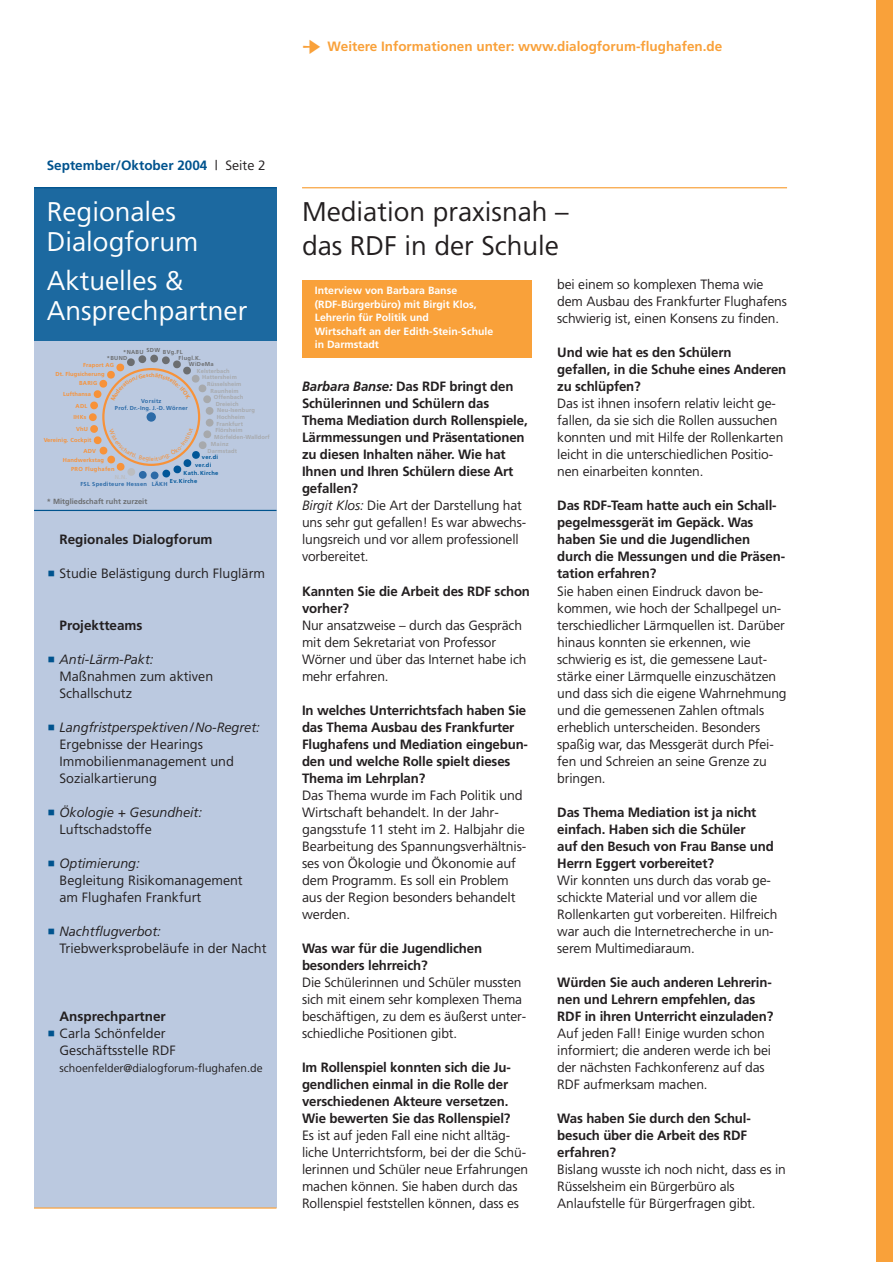
<style>
.page{position:relative;width:893px;height:1262px;background:#fff}
.page>*{position:absolute;margin:0;border:0;box-sizing:border-box;transform-origin:0 0}
.t1{font:27px/30px "F Frutiger";color:#fff}
.t2{font:27px/34px "F Frutiger";color:#231f20}
.t3{font:13.5px/17px "F Frutiger";letter-spacing:-.01em;color:#231f20}
.t4{font:700 13.5px/17px "F Frutiger";letter-spacing:-.01em;color:#231f20}
.t5{font:italic 13.5px "F Frutiger";color:#231f20}
.t6{font:700 13.5px "F Frutiger";color:#f9a13a}
.t7{font:700 13.5px "F Frutiger";color:#00538e}
.t8{font:11.25px "F Frutiger";color:#231f20}
.t9{font:700 10.5px/13.5px "F Frutiger";color:#fff}
.t10{font:700 7.5px "F Frutiger";color:#6c6e70}
.t11{font:700 5.7px/6.6px "F Frutiger";letter-spacing:.02em;color:#a7a9ac}
.t12{font:700 5.7px/10.9px "F Frutiger";letter-spacing:.02em;color:#f79239}
.t13{font:700 5.7px "F Frutiger";letter-spacing:.05em;color:#6c6e70}
.t14{font:700 5.7px/7.5px "F Frutiger";letter-spacing:.05em;color:#005698}
.t15{font:700 5.7px/6.8px "F Frutiger";letter-spacing:.03em;color:#2b6aa7;text-align:center}
.t16{font:700 5.7px "F Frutiger";letter-spacing:.05em;color:#2b6aa7}
.t17{font:700 5.7px "F Frutiger";letter-spacing:.05em;color:#f79239}
.t18{font:700 5.7px "F Frutiger";color:#bbbdc0}
.s1{font-weight:400;color:#231f20}
.s2{font-style:italic}
.s3{font-weight:400;font-style:italic}
.s4{font-weight:400}
</style>
<div class="page">
<div style="left:876px;top:0;width:16px;height:1261px;background:#f9a13a"></div>
<hr style="left:302px;top:187px;width:485px;height:1px;background:#f9a13a">
<div style="left:34px;top:188px;width:242px;height:1020px;background:#bbc9e0"></div>
<div style="left:89px;top:413px;width:8px;height:8px;background:#f79239;border-radius:50%"></div>
<div style="left:90px;top:425px;width:8px;height:8px;background:#f79239;border-radius:3px"></div>
<div style="left:205px;top:418px;width:9px;height:9px;background:#a7a9ac;border-radius:50%"></div>
<div style="left:205px;top:407px;width:9px;height:8px;background:#a7a9ac;border-radius:50%"></div>
<div style="left:90px;top:401px;width:8px;height:9px;background:#f79239;border-radius:3px"></div>
<div style="left:146px;top:412px;width:10px;height:9px;background:#2b6aa7;border-radius:50%"></div>
<div style="left:34px;top:187px;width:242px;height:153px;background:#1c69a0"></div>
<hr style="left:34px;top:510px;width:242px;height:1px;background:#00538e">
<hr style="left:34px;top:187px;width:242px;height:1px;background:#00538e">
<hr style="left:34px;top:1207px;width:242px;height:1px;background:#f9a13a">
<div style="left:302px;top:280px;width:229px;height:77px;background:#f9a13a"></div>
<svg style="left:93px;top:356px;width:118px;height:47px"></svg>
<svg style="left:93px;top:427px;width:118px;height:51px"></svg>
<p class="t6" style="left:302px;top:41px;width:422px">➔ Weitere Informationen unter: www.dialogforum-flughafen.de</p>
<p class="t7" style="left:47px;top:160px;width:220px">September/Oktober 2004 <span class="s1">| Seite 2</span></p>
<h1 class="t1" style="left:47px;top:200px;width:153px">Regionales<br>Dialogforum</h1>
<h1 class="t1" style="left:47px;top:268px;width:202px">Aktuelles &amp;<br>Ansprechpartner</h1>
<p class="t13" style="left:123px;top:349px;width:61px">*NABU SDW BVg.FL</p>
<p class="t13" style="left:179px;top:355px;width:24px">Flugl.K.</p>
<p class="t13" style="left:107px;top:355px;width:22px">*BUND</p>
<p class="t13" style="left:189px;top:362px;width:26px">WiDeMa</p>
<p class="t12" style="left:83px;top:360px;width:32px">Fraport AG</p>
<p class="t11" style="left:197px;top:368px;width:34px">Kelsterbach</p>
<p class="t11" style="left:202px;top:374px;width:36px">Hattersheim</p>
<p class="t11" style="left:207px;top:381px;width:36px">Rüsselsheim</p>
<p class="t11" style="left:210px;top:388px;width:30px">Raunheim</p>
<p class="t11" style="left:214px;top:394px;width:31px">Offenbach</p>
<p class="t11" style="left:216px;top:401px;width:24px">Dreieich</p>
<p class="t11" style="left:217px;top:408px;width:39px">Neu-Isenburg</p>
<p class="t11" style="left:214px;top:421px;width:57px;text-indent:2px">Frankfurt<br>Flörsheim<br>Mörfelden-Walldorf</p>
<p class="t12" style="left:55px;top:369px;width:51px">Dt. Flugsicherung</p>
<p class="t12" style="left:79px;top:378px;width:20px">BARIG</p>
<p class="t12" style="left:63px;top:389px;width:29px">Lufthansa</p>
<p class="t12" style="left:76px;top:401px;width:13px">ADL</p>
<p class="t12" style="left:73px;top:412px;width:15px">IHKs</p>
<p class="t12" style="left:76px;top:424px;width:14px">VhU</p>
<p class="t15" style="left:115px;top:398px;width:74px">Vorsitz<br>Prof. Dr.-Ing. J.-D. Wörner</p>
<p class="t11" style="left:217px;top:414px;width:30px">Hochheim</p>
<p class="t12" style="left:83px;top:435px;width:14px;text-indent:-40px">Vereinig. Cockpit<br>ADV</p>
<p class="t12" style="left:63px;top:455px;width:43px">Handwerkstag</p>
<p class="t11" style="left:211px;top:441px;width:19px">Mainz</p>
<p class="t14" style="left:170px;top:469px;width:50px;text-indent:14px">Kath.Kirche<br>Ev.Kirche</p>
<p class="t11" style="left:207px;top:448px;width:31px">Darmstadt</p>
<p class="t14" style="left:195px;top:454px;width:25px;text-indent:7px">ver.di ver.di</p>
<p class="t17" style="left:71px;top:467px;width:45px">PRO Flughafen</p>
<p class="t16" style="left:80px;top:482px;width:68px">FSL Spediteure Hessen</p>
<p class="t18" style="left:115px;top:474px;width:14px">N.N.</p>
<p class="t16" style="left:152px;top:482px;width:17px">LÄKH</p>
<p class="t10" style="left:47px;top:498px;width:102px">* Mitgliedschaft ruht zurzeit</p>
<p class="t4" style="left:60px;top:533px;width:154px">Regionales Dialogforum</p>
<p class="t3" style="left:60px;top:567px;width:207px">Studie Belästigung durch Fluglärm</p>
<p class="t4" style="left:60px;top:618px;width:85px">Projektteams</p>
<p class="t5" style="left:60px;top:654px;width:96px">Anti-Lärm-Pakt:</p>
<p class="t3" style="left:60px;top:669px;width:155px">Maßnahmen zum aktiven<br>Schallschutz</p>
<p class="t5" style="left:60px;top:722px;width:202px">Langfristperspektiven/No-Regret:</p>
<p class="t3" style="left:60px;top:737px;width:176px">Ergebnisse der Hearings<br>Immobilienmanagement und<br>Sozialkartierung</p>
<p class="t5" style="left:60px;top:807px;width:144px">Ökologie + Gesundheit:</p>
<p class="t3" style="left:60px;top:822px;width:94px">Luftschadstoffe</p>
<p class="t5" style="left:60px;top:858px;width:82px">Optimierung:</p>
<p class="t3" style="left:60px;top:873px;width:185px">Begleitung Risikomanagement am Flughafen Frankfurt</p>
<p class="t5" style="left:60px;top:926px;width:103px">Nachtflugverbot:</p>
<p class="t3" style="left:60px;top:941px;width:208px">Triebwerksprobeläufe in der Nacht</p>
<p class="t4" style="left:60px;top:1009px;width:108px">Ansprechpartner</p>
<p class="t3" style="left:60px;top:1026px;width:118px">Carla Schönfelder<br>Geschäftsstelle RDF</p>
<p class="t8" style="left:60px;top:1064px;width:204px">schoenfelder@dialogforum-flughafen.de</p>
<h1 class="t2" style="left:302px;top:198px;width:268px">Mediation praxisnah – das RDF in der Schule</h1>
<p class="t9" style="left:315px;top:285px;width:180px">Interview von Barbara Banse (RDF-Bürgerbüro) mit Birgit Klos,<br>Lehrerin für Politik und<br>Wirtschaft an der Edith-Stein-Schule in Darmstadt</p>
<p class="t3" style="left:557px;top:278px;width:231px">bei einem so komplexen Thema wie dem Ausbau des Frankfurter Flughafens schwierig ist, einen Konsens zu finden.</p>
<p class="t4" style="left:557px;top:345px;width:230px">Und wie hat es den Schülern gefallen, in die Schuhe eines Anderen zu schlüpfen?</p>
<p class="t3" style="left:557px;top:397px;width:227px">Das ist ihnen insofern relativ leicht ge&shy;fallen, da sie sich die Rollen aussuchen konnten und mit Hilfe der Rollenkarten leicht in die unterschiedlichen Positio&shy;nen einarbeiten konnten.</p>
<p class="t4" style="left:557px;top:499px;width:229px">Das RDF-Team hatte auch ein Schall&shy;pegelmessgerät im Gepäck. Was haben Sie und die Jugendlichen durch die Messungen und die Präsen&shy;tation erfahren?</p>
<p class="t3" style="left:557px;top:584px;width:231px">Sie haben einen Eindruck davon be&shy;kommen, wie hoch der Schallpegel un&shy;terschiedlicher Lärmquellen ist. Darüber hinaus konnten sie erkennen, wie schwierig es ist, die gemessene Laut&shy;stärke einer Lärmquelle einzuschätzen und dass sich die eigene Wahrnehmung und die gemessenen Zahlen oftmals erheblich unterscheiden. Besonders spaßig war, das Messgerät durch Pfei&shy;fen und Schreien an seine Grenze zu bringen.</p>
<p class="t4" style="left:557px;top:805px;width:218px">Das Thema Mediation ist ja nicht einfach. Haben sich die Schüler<br>auf den Besuch von Frau Banse und<br>Herrn Eggert vorbereitet?</p>
<p class="t3" style="left:557px;top:873px;width:221px">Wir konnten uns durch das vorab ge&shy;schickte Material und vor allem die Rollenkarten gut vorbereiten. Hilfreich war auch die Internetrecherche in un&shy;serem Multimediaraum.</p>
<p class="t4" style="left:557px;top:975px;width:217px">Würden Sie auch anderen Lehrerin&shy;nen und Lehrern empfehlen, das<br>RDF in ihren Unterricht einzuladen?</p>
<p class="t3" style="left:557px;top:1026px;width:215px">Auf jeden Fall! Einige wurden schon informiert; die anderen werde ich bei der nächsten Fachkonferenz auf das RDF aufmerksam machen.</p>
<p class="t4" style="left:557px;top:1111px;width:195px">Was haben Sie durch den Schul&shy;besuch über die Arbeit des RDF erfahren?</p>
<p class="t3" style="left:557px;top:1162px;width:230px">Bislang wusste ich noch nicht, dass es in<br>Rüsselsheim ein Bürgerbüro als<br>Anlaufstelle für Bürgerfragen gibt.</p>
<p class="t4" style="left:302px;top:379px;width:227px"><span class="s2">Barbara Banse:</span> Das RDF bringt den<br>Schülerinnen und Schülern das<br>Thema Mediation durch Rollenspiele,<br>Lärmmessungen und Präsentationen zu diesen Inhalten näher. Wie hat<br>Ihnen und Ihren Schülern diese Art gefallen?<br><span class="s3">Birgit Klos:</span> <span class="s4">Die Art der Darstellung hat uns sehr gut gefallen! Es war abwechs&shy;lungsreich und vor allem professionell vorbereitet.</span></p>
<p class="t4" style="left:302px;top:584px;width:229px">Kannten Sie die Arbeit des RDF schon vorher?</p>
<p class="t3" style="left:302px;top:618px;width:226px">Nur ansatzweise – durch das Gespräch mit dem Sekretariat von Professor<br>Wörner und über das Internet habe ich mehr erfahren.</p>
<p class="t4" style="left:302px;top:703px;width:227px">In welches Unterrichtsfach haben Sie das Thema Ausbau des Frankfurter<br>Flughafens und Mediation eingebun&shy;den und welche Rolle spielt dieses<br>Thema im Lehrplan?</p>
<p class="t3" style="left:302px;top:788px;width:226px">Das Thema wurde im Fach Politik und<br>Wirtschaft behandelt. In der Jahr&shy;gangsstufe 11 steht im 2. Halbjahr die<br>Bearbeitung des Spannungsverhältnis&shy;ses von Ökologie und Ökonomie auf dem Programm. Es soll ein Problem aus der Region besonders behandelt werden.</p>
<p class="t4" style="left:302px;top:941px;width:181px">Was war für die Jugendlichen besonders lehrreich?</p>
<p class="t3" style="left:302px;top:975px;width:226px">Die Schülerinnen und Schüler mussten sich mit einem sehr komplexen Thema beschäftigen, zu dem es äußerst unter&shy;schiedliche Positionen gibt.</p>
<p class="t4" style="left:302px;top:1060px;width:210px">Im Rollenspiel konnten sich die Ju&shy;gendlichen einmal in die Rolle der verschiedenen Akteure versetzen.<br>Wie bewerten Sie das Rollenspiel?</p>
<p class="t3" style="left:302px;top:1128px;width:228px">Es ist auf jeden Fall eine nicht alltäg&shy;liche Unterrichtsform, bei der die Schü&shy;lerinnen und Schüler neue Erfahrungen machen können. Sie haben durch das Rollenspiel feststellen können, dass es</p>
</div>
